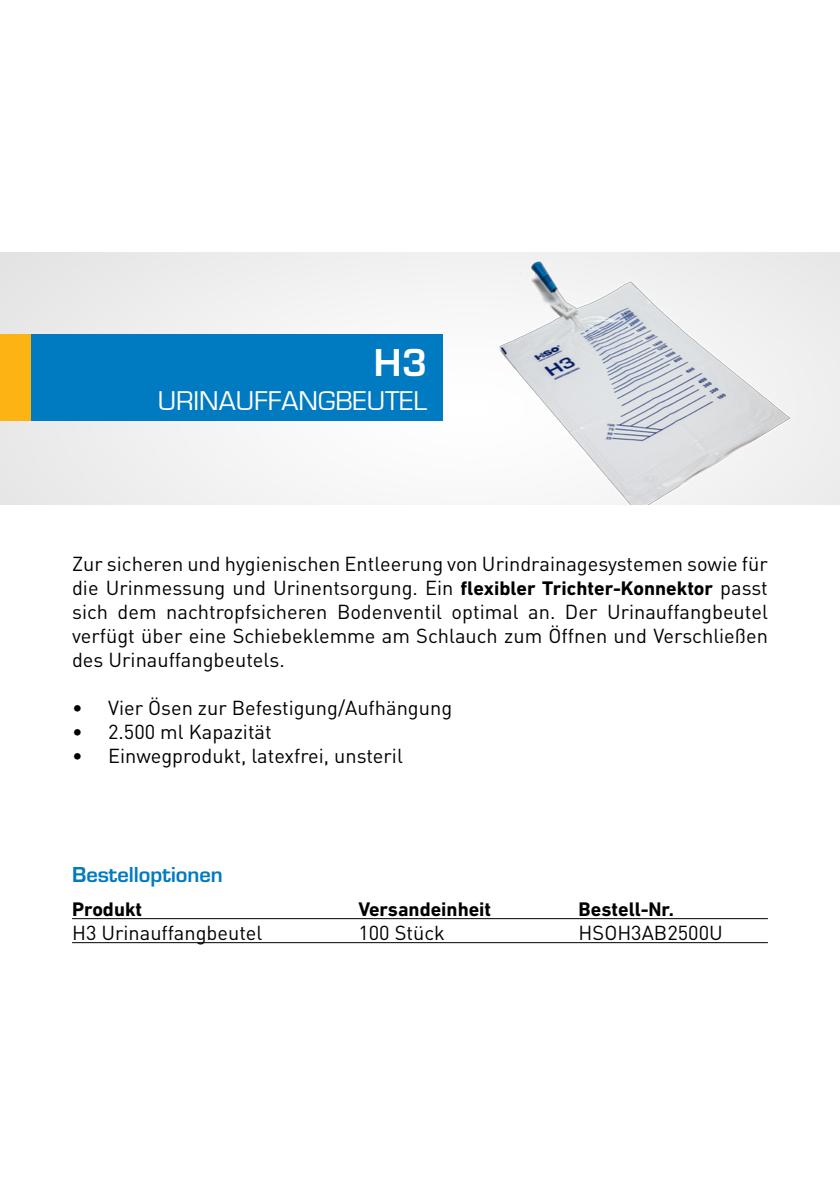
<style>
.page{position:relative;width:840px;height:1191px;background:#fff}
.page>*{position:absolute;margin:0;border:0;box-sizing:border-box;transform-origin:0 0}
.t1{font:600 36px "Eurostile LT Std";color:#fff}
.t2{font:28px "Eurostile";color:#fff}
.t3{font:20px/24px "DINOT";color:#000;text-align:justify}
.t4{font:700 20px "DIN Next LT Pro";color:#000}
.t5{font:600 20px "Eurostile LT Std";color:#007ac1}
.s1{font-family:"DIN Next LT Pro";font-weight:700}
</style>
<div class="page">
<img style="left:0;top:252px;width:839px;height:252px">
<div style="left:8px;top:334px;width:434px;height:87px;background:#007ac1"></div>
<div style="left:0;top:334px;width:30px;height:87px;background:#fcb415"></div>
<hr style="left:72px;top:918px;width:695px;height:1px;background:#000">
<hr style="left:72px;top:942px;width:695px;height:1px;background:#000">
<h1 class="t1" style="left:374px;top:341px;width:55px">H3</h1>
<h2 class="t2" style="left:158px;top:386px;width:271px">URINAUFFANGBEUTEL</h2>
<p class="t3" style="left:72px;top:551px;width:697px">Zur sicheren und hygienischen Entleerung von Urindrainagesystemen sowie für die Urinmessung und Urinentsorgung. Ein <span class="s1">flexibler Trichter-Konnektor</span> passt sich dem nachtropfsicheren Bodenventil optimal an. Der Urinauffangbeutel verfügt über eine Schiebeklemme am Schlauch zum Öffnen und Verschließen des Urinauffangbeutels.</p>
<p class="t3" style="left:72px;top:695px;width:381px">• Vier Ösen zur Befestigung/Aufhängung</p>
<p class="t3" style="left:72px;top:719px;width:201px">• 2.500 ml Kapazität</p>
<p class="t3" style="left:72px;top:743px;width:332px">• Einwegprodukt, latexfrei, unsteril</p>
<p class="t5" style="left:72px;top:862px;width:152px">Bestelloptionen</p>
<p class="t4" style="left:72px;top:897px;width:72px">Produkt</p>
<p class="t4" style="left:358px;top:897px;width:134px">Versandeinheit</p>
<p class="t4" style="left:578px;top:897px;width:97px">Bestell-Nr.</p>
<p class="t3" style="left:72px;top:920px;width:192px">H3 Urinauffangbeutel</p>
<p class="t3" style="left:358px;top:920px;width:88px">100 Stück</p>
<p class="t3" style="left:578px;top:920px;width:146px">HSOH3AB2500U</p>
</div>
